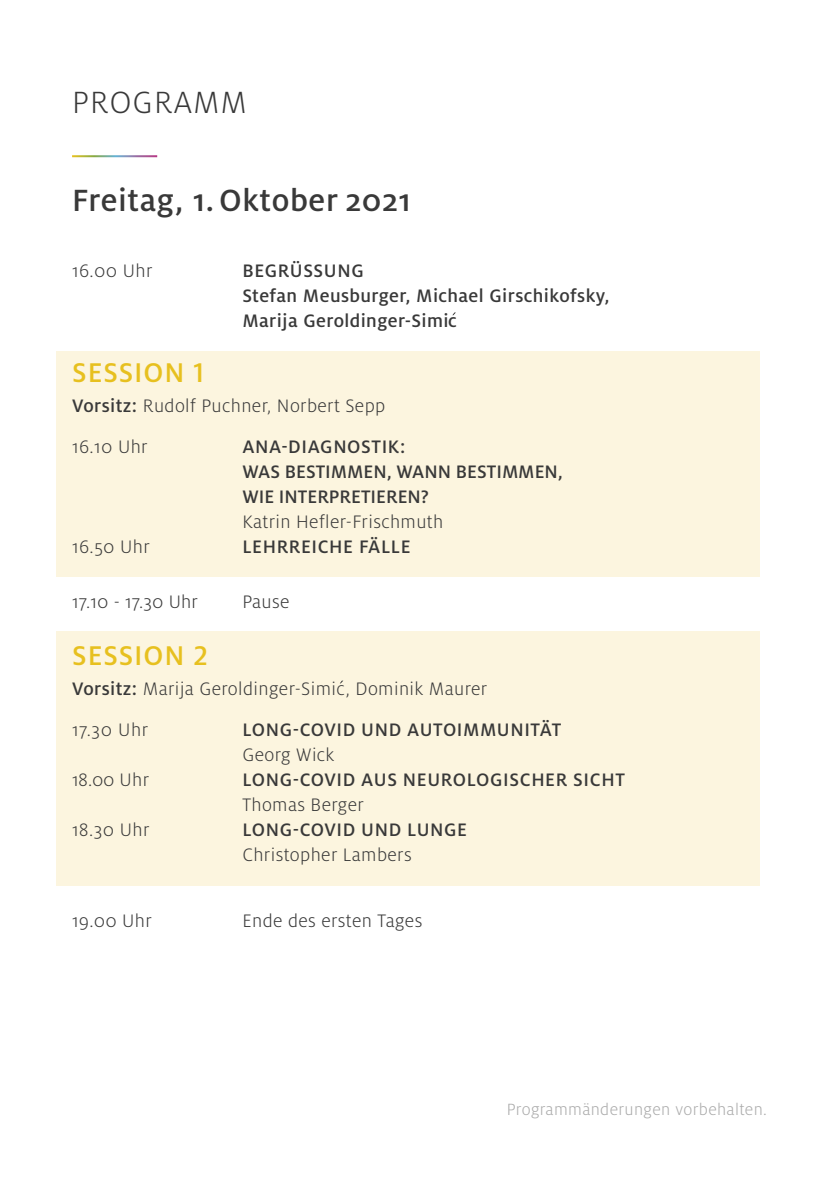
<style>
.page{position:relative;width:840px;height:1191px;background:#fff}
.page>*{position:absolute;margin:0;border:0;box-sizing:border-box;transform-origin:0 0}
.t1{font:500 34px "Milo OT";letter-spacing:.02em;color:#393939}
.t2{font:300 34px "Milo OT";letter-spacing:.03em;color:#393939}
.t3{font:500 30px "Milo OT";letter-spacing:.03em;color:#e7c01f}
.t4{font:300 20px/41px "Milo OT";letter-spacing:.02em;color:#393939}
.t5{font:500 20px/25px "Milo OT";letter-spacing:.02em;color:#393939}
.t6{font:500 20px/25px "Milo OT";color:#393939}
.t7{font:300 18px "Milo OT";letter-spacing:.02em;color:#aaa}
.s1{font-weight:500}
</style>
<div class="page">
<div style="left:56px;top:351px;width:703px;height:226px;background:#fcf5df"></div>
<div style="left:56px;top:631px;width:703px;height:254px;background:#fcf5df"></div>
<h1 class="t2" style="left:72px;top:84px;width:176px">PROGRAMM</h1>
<h1 class="t1" style="left:72px;top:182px;width:340px">Freitag, 1. Oktober 2021</h1>
<p class="t4" style="left:72px;top:250px;width:82px">16.00 Uhr</p>
<p class="t5" style="left:242px;top:258px;width:368px">BEGRÜSSUNG<br>Stefan Meusburger, Michael Girschikofsky,<br>Marija Geroldinger-Simic</p>
<h2 class="t3" style="left:72px;top:355px;width:133px">SESSION 1</h2>
<p class="t4" style="left:72px;top:385px;width:314px"><span class="s1">Vorsitz:</span> Rudolf Puchner, Norbert Sepp<br>16.10 Uhr</p>
<p class="t6" style="left:242px;top:434px;width:322px">ANA-DIAGNOSTIK:<br>WAS BESTIMMEN, WANN BESTIMMEN,<br>WIE INTERPRETIEREN?</p>
<p class="t4" style="left:242px;top:501px;width:202px">Katrin Hefler-Frischmuth</p>
<p class="t4" style="left:72px;top:526px;width:79px">16.50 Uhr</p>
<p class="t5" style="left:242px;top:534px;width:170px">LEHRREICHE FÄLLE</p>
<p class="t4" style="left:72px;top:581px;width:127px">17.10 - 17.30 Uhr</p>
<p class="t4" style="left:242px;top:581px;width:49px">Pause</p>
<h2 class="t3" style="left:72px;top:638px;width:137px">SESSION 2</h2>
<p class="t4" style="left:72px;top:668px;width:416px"><span class="s1">Vorsitz:</span> Marija Geroldinger-Simic, Dominik Maurer<br>17.30 Uhr</p>
<p class="t5" style="left:242px;top:717px;width:320px">LONG-COVID UND AUTOIMMUNITÄT</p>
<p class="t4" style="left:242px;top:734px;width:93px">Georg Wick</p>
<p class="t4" style="left:72px;top:759px;width:79px">18.00 Uhr</p>
<p class="t5" style="left:242px;top:767px;width:384px">LONG-COVID AUS NEUROLOGISCHER SICHT</p>
<p class="t4" style="left:242px;top:784px;width:123px">Thomas Berger</p>
<p class="t4" style="left:72px;top:809px;width:79px">18.30 Uhr</p>
<p class="t5" style="left:242px;top:817px;width:226px">LONG-COVID UND LUNGE</p>
<p class="t4" style="left:242px;top:834px;width:171px">Christopher Lambers</p>
<p class="t4" style="left:72px;top:900px;width:81px">19.00 Uhr</p>
<p class="t4" style="left:242px;top:900px;width:181px">Ende des ersten Tages</p>
<p class="t7" style="left:506px;top:1099px;width:261px">Programmänderungen vorbehalten.</p>
</div>
